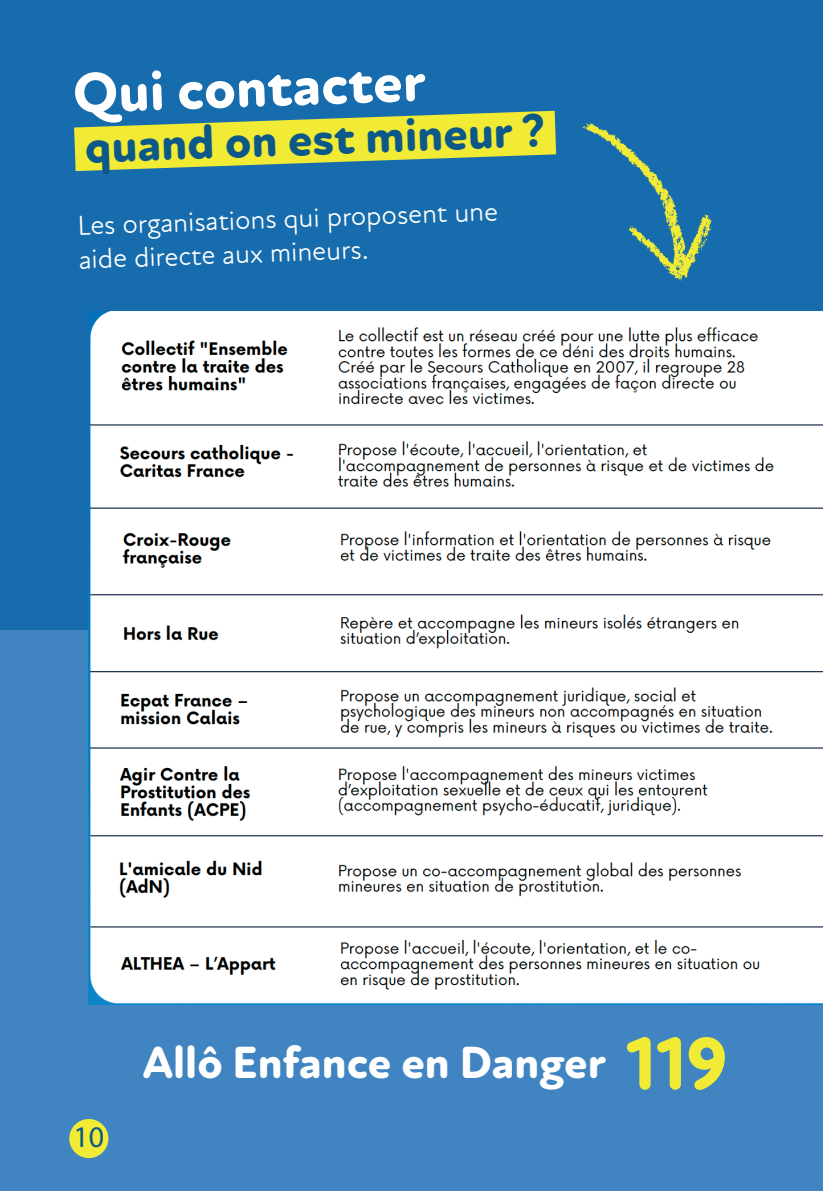
<style>
.page{position:relative;width:823px;height:1191px;background:#fff}
.page>*{position:absolute;margin:0;border:0;box-sizing:border-box;transform-origin:0 0}
.t1{font:800 58px "New Atten Round";color:#fff}
.t2{font:800 48px "New Atten Round";color:#0b5889}
.t3{font:800 46px "New Atten Round";color:#fff}
.t4{font:30px "Myriad Pro";color:#0b5889}
.t5{font:28px/33.6px "New Atten Round";color:#fff}
.s1{font-size:76px;color:#f1eb35}
</style>
<div class="page">
<div style="left:0;top:0;width:822px;height:642px;background:#176cad"></div>
<div style="left:0;top:631px;width:822px;height:560px;background:#4084c1"></div>
<div style="left:69px;top:1119px;width:39px;height:39px;background:#f1eb35;border-radius:50%"></div>
<svg style="left:74px;top:110px;width:483px;height:62px"></svg>
<svg style="left:582px;top:123px;width:130px;height:158px"></svg>
<img style="left:89px;top:312px;width:733px;height:692px">
<h1 class="t1" style="left:72px;top:59px;width:354px;rotate:-2deg">Qui contacter</h1>
<h2 class="t2" style="left:84px;top:118px;width:461px;rotate:-2deg">quand on est mineur ?</h2>
<p class="t5" style="left:77px;top:209px;width:422px;rotate:-2deg">Les organisations qui proposent une aide directe aux mineurs.</p>
<p class="t4" style="left:73px;top:1118px;width:32px">10</p>
<h3 class="t3" style="left:143px;top:1035px;width:586px">Allô Enfance en Danger <span class="s1">119</span></h3>
</div>
